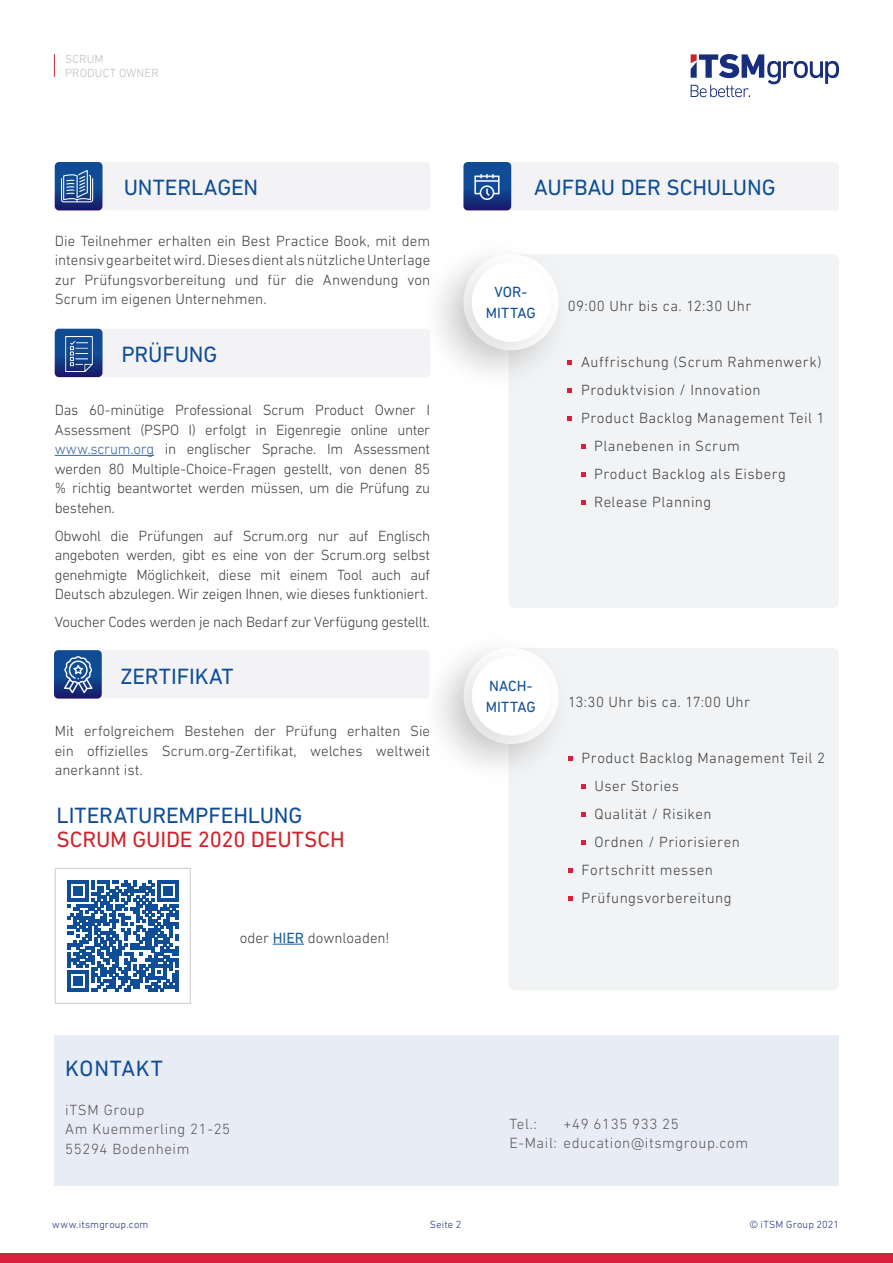
<style>
.page{position:relative;width:893px;height:1263px;background:#fff}
.page>*{position:absolute;margin:0;border:0;box-sizing:border-box;transform-origin:0 0}
.t1{font:22.5px "DIN Next LT Pro";letter-spacing:-.01em;color:#0f4d96}
.t2{font:22.5px "DIN Next LT Pro";letter-spacing:-.005em;color:#d1232a}
.t3{font:22.5px "DIN Next LT Pro";letter-spacing:.04em;color:#0f4d96}
.t4{font:300 15px/19.5px "DIN Next LT Pro";letter-spacing:.02em;color:#3e3e3f;text-align:justify}
.t5{font:300 15px "DIN Next LT Pro";letter-spacing:.04em;color:#57585a}
.t6{font:300 15px "DIN Next LT Pro";letter-spacing:-.015em;color:#3e3e3f}
.t7{font:15px/21px "DIN Next LT Pro";color:#0f4d96;text-align:center}
.t8{font:300 15px "DIN Next LT Pro";letter-spacing:.04em;color:#3e3e3f}
.t9{font:300 12px "DIN Next LT Pro";letter-spacing:.015em;color:#bcbdc0}
.t10{font:300 10.5px "DIN Next LT Pro";letter-spacing:.02em;color:#182d7c}
.s1{color:#3667a4}
.s2{font-weight:400;color:#175d9e}
</style>
<div class="page">
<div style="left:0;top:1253px;width:893px;height:10px;background:#da1f3d"></div>
<div style="left:463px;top:162px;width:376px;height:49px;background:#f3f3f5;border-radius:4px"></div>
<svg style="left:463px;top:162px;width:48px;height:48px"></svg>
<div style="left:508px;top:254px;width:331px;height:354px;background:#f2f3f4;border-radius:7px"></div>
<div style="left:508px;top:648px;width:331px;height:342px;background:#f2f3f4;border-radius:7px"></div>
<div style="left:415px;top:233px;width:162px;height:163px;background:#231f20;opacity:.15"></div>
<div style="left:424px;top:242px;width:145px;height:146px;background:#231f20;opacity:.15"></div>
<div style="left:472px;top:263px;width:78px;height:79px;background:#fff;border-radius:50%"></div>
<div style="left:415px;top:627px;width:162px;height:163px;background:#231f20;opacity:.15"></div>
<div style="left:424px;top:636px;width:145px;height:145px;background:#231f20;opacity:.15"></div>
<div style="left:472px;top:656px;width:78px;height:80px;background:#fff;border-radius:50%"></div>
<svg style="left:568px;top:361px;width:4px;height:4px"></svg>
<svg style="left:568px;top:389px;width:4px;height:4px"></svg>
<svg style="left:568px;top:417px;width:4px;height:4px"></svg>
<svg style="left:581px;top:445px;width:4px;height:4px"></svg>
<svg style="left:581px;top:473px;width:4px;height:4px"></svg>
<svg style="left:581px;top:501px;width:4px;height:4px"></svg>
<svg style="left:568px;top:757px;width:4px;height:4px"></svg>
<svg style="left:582px;top:785px;width:4px;height:4px"></svg>
<svg style="left:582px;top:813px;width:4px;height:4px"></svg>
<svg style="left:582px;top:841px;width:4px;height:4px"></svg>
<svg style="left:568px;top:869px;width:4px;height:4px"></svg>
<svg style="left:568px;top:897px;width:4px;height:4px"></svg>
<img style="left:475px;top:174px;width:25px;height:25px">
<svg style="left:691px;top:54px;width:148px;height:43px"></svg>
<svg style="left:54px;top:54px;width:1px;height:23px"></svg>
<div style="left:55px;top:1035px;width:784px;height:151px;background:#e8ecf4"></div>
<svg style="left:67px;top:880px;width:111px;height:111px"></svg>
<hr style="left:175px;top:970px;width:3px;height:21px;background:#0f4d96">
<div style="left:55px;top:868px;width:136px;height:136px;border:1px solid #d1d2d4"></div>
<hr style="left:55px;top:455px;width:99px;height:1px;background:#3667a4">
<div style="left:54px;top:650px;width:375px;height:48px;background:#f3f3f5;border-radius:4px"></div>
<svg style="left:54px;top:650px;width:48px;height:48px"></svg>
<div style="left:55px;top:162px;width:375px;height:48px;background:#f3f3f5;border-radius:4px"></div>
<svg style="left:55px;top:162px;width:47px;height:48px"></svg>
<div style="left:55px;top:329px;width:375px;height:48px;background:#f3f3f5;border-radius:4px"></div>
<svg style="left:55px;top:329px;width:47px;height:48px"></svg>
<img style="left:61px;top:336px;width:35px;height:35px">
<hr style="left:273px;top:944px;width:31px;height:1px;background:#175d9e">
<p class="t9" style="left:65px;top:52px;width:40px">SCRUM</p>
<p class="t9" style="left:65px;top:66px;width:95px">PRODUCT OWNER</p>
<p class="t1" style="left:124px;top:174px;width:136px">UNTERLAGEN</p>
<p class="t4" style="left:55px;top:231px;width:377px">Die Teilnehmer erhalten ein Best Practice Book, mit dem intensiv gearbeitet wird. Dieses dient als nützliche Unterlage zur Prüfungsvorbereitung und für die Anwendung von Scrum im eigenen Unternehmen.</p>
<p class="t1" style="left:121px;top:341px;width:98px">PRÜFUNG</p>
<p class="t4" style="left:55px;top:400px;width:377px">Das 60-minütige Professional Scrum Product Owner I Assessment (PSPO I) erfolgt in Eigenregie online unter <span class="s1">www.scrum.org</span> in englischer Sprache. Im Assessment werden 80 Multiple-Choice-Fragen gestellt, von denen 85 % richtig beantwortet werden müssen, um die Prüfung zu bestehen.</p>
<p class="t4" style="left:55px;top:526px;width:377px">Obwohl die Prüfungen auf Scrum.org nur auf Englisch angeboten werden, gibt es eine von der Scrum.org selbst genehmigte Möglichkeit, diese mit einem Tool auch auf Deutsch abzulegen. Wir zeigen Ihnen, wie dieses funktioniert.</p>
<p class="t6" style="left:55px;top:613px;width:377px">Voucher Codes werden je nach Bedarf zur Verfügung gestellt.</p>
<p class="t1" style="left:121px;top:663px;width:114px">ZERTIFIKAT</p>
<p class="t4" style="left:55px;top:721px;width:377px">Mit erfolgreichem Bestehen der Prüfung erhalten Sie ein offizielles Scrum.org-Zertifikat, welches weltweit anerkannt ist.</p>
<p class="t1" style="left:56px;top:802px;width:247px">LITERATUREMPFEHLUNG</p>
<p class="t2" style="left:56px;top:826px;width:290px">SCRUM GUIDE 2020 DEUTSCH</p>
<p class="t4" style="left:240px;top:928px;width:151px">oder <span class="s2">HIER</span> downloaden!</p>
<p class="t3" style="left:65px;top:1055px;width:99px">KONTAKT</p>
<p class="t5" style="left:65px;top:1101px;width:81px">iTSM Group</p>
<p class="t5" style="left:65px;top:1120px;width:166px">Am Kuemmerling 21-25</p>
<p class="t5" style="left:65px;top:1140px;width:126px">55294 Bodenheim</p>
<p class="t1" style="left:534px;top:175px;width:243px">AUFBAU DER SCHULUNG</p>
<p class="t7" style="left:486px;top:282px;width:51px">VOR-<br>MITTAG</p>
<p class="t4" style="left:568px;top:296px;width:185px">09:00 Uhr bis ca. 12:30 Uhr</p>
<p class="t4" style="left:581px;top:352px;width:242px">Auffrischung (Scrum Rahmenwerk)</p>
<p class="t4" style="left:581px;top:380px;width:181px">Produktvision / Innovation</p>
<p class="t4" style="left:581px;top:408px;width:245px">Product Backlog Management Teil 1</p>
<p class="t4" style="left:594px;top:436px;width:147px">Planebenen in Scrum</p>
<p class="t4" style="left:594px;top:464px;width:193px">Product Backlog als Eisberg</p>
<p class="t4" style="left:594px;top:492px;width:119px">Release Planning</p>
<p class="t7" style="left:486px;top:675px;width:51px;text-align:left">NACH-<br>MITTAG</p>
<p class="t4" style="left:568px;top:692px;width:183px">13:30 Uhr bis ca. 17:00 Uhr</p>
<p class="t4" style="left:582px;top:748px;width:245px">Product Backlog Management Teil 2</p>
<p class="t4" style="left:595px;top:776px;width:86px">User Stories</p>
<p class="t4" style="left:595px;top:804px;width:118px">Qualität / Risiken</p>
<p class="t4" style="left:595px;top:832px;width:147px">Ordnen / Priorisieren</p>
<p class="t8" style="left:582px;top:861px;width:133px">Fortschritt messen</p>
<p class="t4" style="left:582px;top:888px;width:152px">Prüfungsvorbereitung</p>
<p class="t5" style="left:510px;top:1115px;width:29px">Tel.:</p>
<p class="t5" style="left:564px;top:1115px;width:117px">+49 6135 933 25</p>
<p class="t5" style="left:510px;top:1134px;width:240px">E-Mail: education@itsmgroup.com</p>
<p class="t10" style="left:52px;top:1218px;width:98px">www.itsmgroup.com</p>
<p class="t10" style="left:430px;top:1218px;width:33px">Seite 2</p>
<p class="t10" style="left:749px;top:1218px;width:91px">© iTSM Group 2021</p>
</div>
